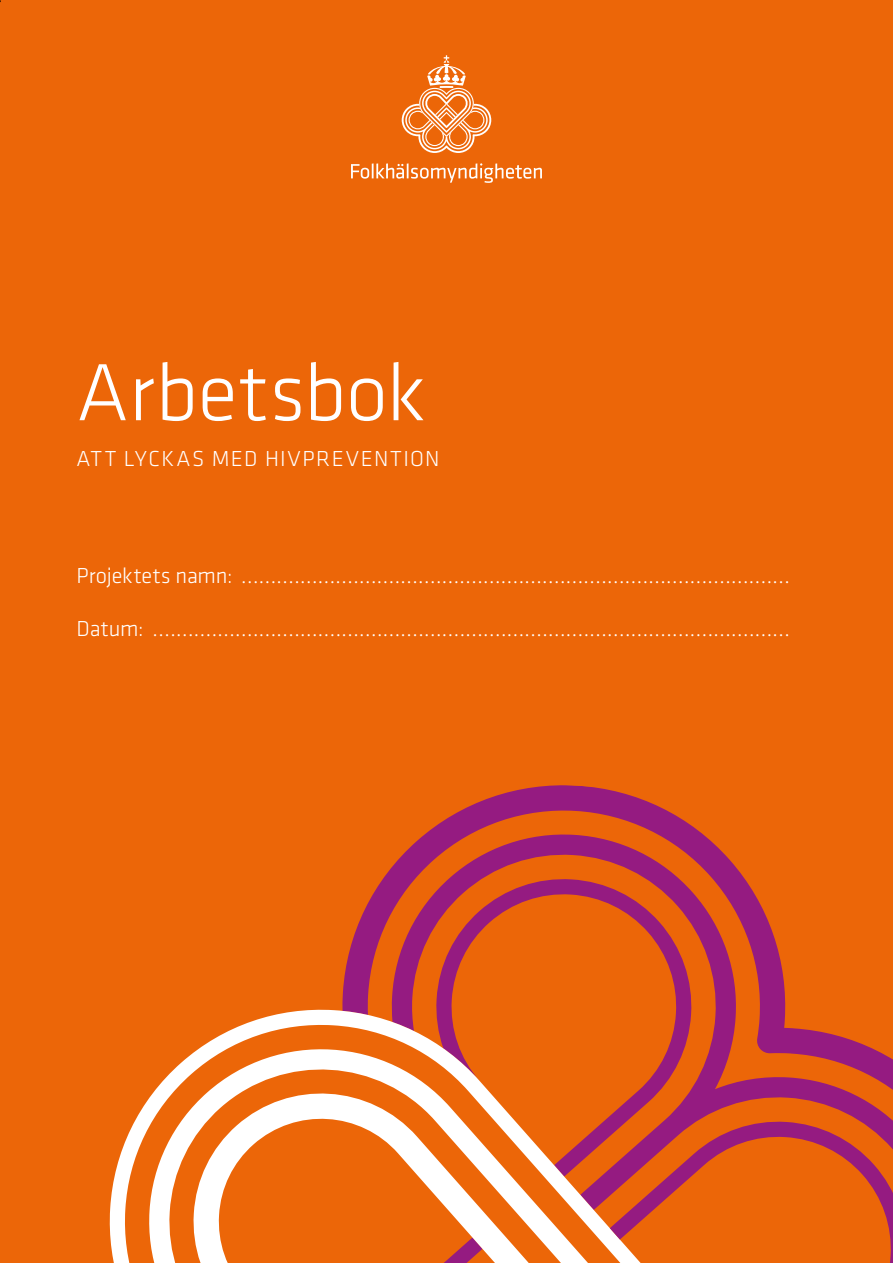
<style>
.page{position:relative;width:893px;height:1263px;background:#ec6608}
.page>*{position:absolute;margin:0;border:0;box-sizing:border-box;transform-origin:0 0}
.Rubrik_Klavika_light{font:300 84px "Klavika";letter-spacing:-.005em;color:#fff}
.Rubrik_Klavika_light-2{font:300 22.5px "Klavika";letter-spacing:.065em;color:#fff}
.Datum{font:18px "Minion Pro";color:#fff}
.s1{font-family:"Klavika";font-weight:300;font-size:22.5px}
</style>
<div class="page">
<svg style="left:292px;top:782px;width:601px;height:225px;background:#de5a1b"></svg>
<svg style="left:342px;top:832px;width:551px;height:288px;background:#d24f2b"></svg>
<svg style="left:87px;top:1007px;width:681px;height:256px;background:#e26e37"></svg>
<svg style="left:127px;top:1029px;width:585px;height:234px;fill:#ec6608"></svg>
<svg style="left:172px;top:1079px;width:476px;height:184px;fill:#ec6608"></svg>
<svg style="left:610px;top:1120px;width:283px;height:143px;background:#db5922"></svg>
<svg style="left:351px;top:163px;width:191px;height:20px;background:#f08a43"></svg>
<svg style="left:402px;top:55px;width:89px;height:98px;background:#ef873d"></svg>
<p class="Rubrik_Klavika_light" style="left:77px;top:347px;width:351px">Arbetsbok</p>
<p class="Rubrik_Klavika_light-2" style="left:77px;top:446px;width:365px">ATT LYCKAS MED HIVPREVENTION</p>
<p class="Datum" style="left:77px;top:565px;width:714px"><span class="s1">Projektets namn:</span> .............................................................................................</p>
<p class="Datum" style="left:77px;top:618px;width:714px"><span class="s1">Datum:</span> ............................................................................................................</p>
</div>
